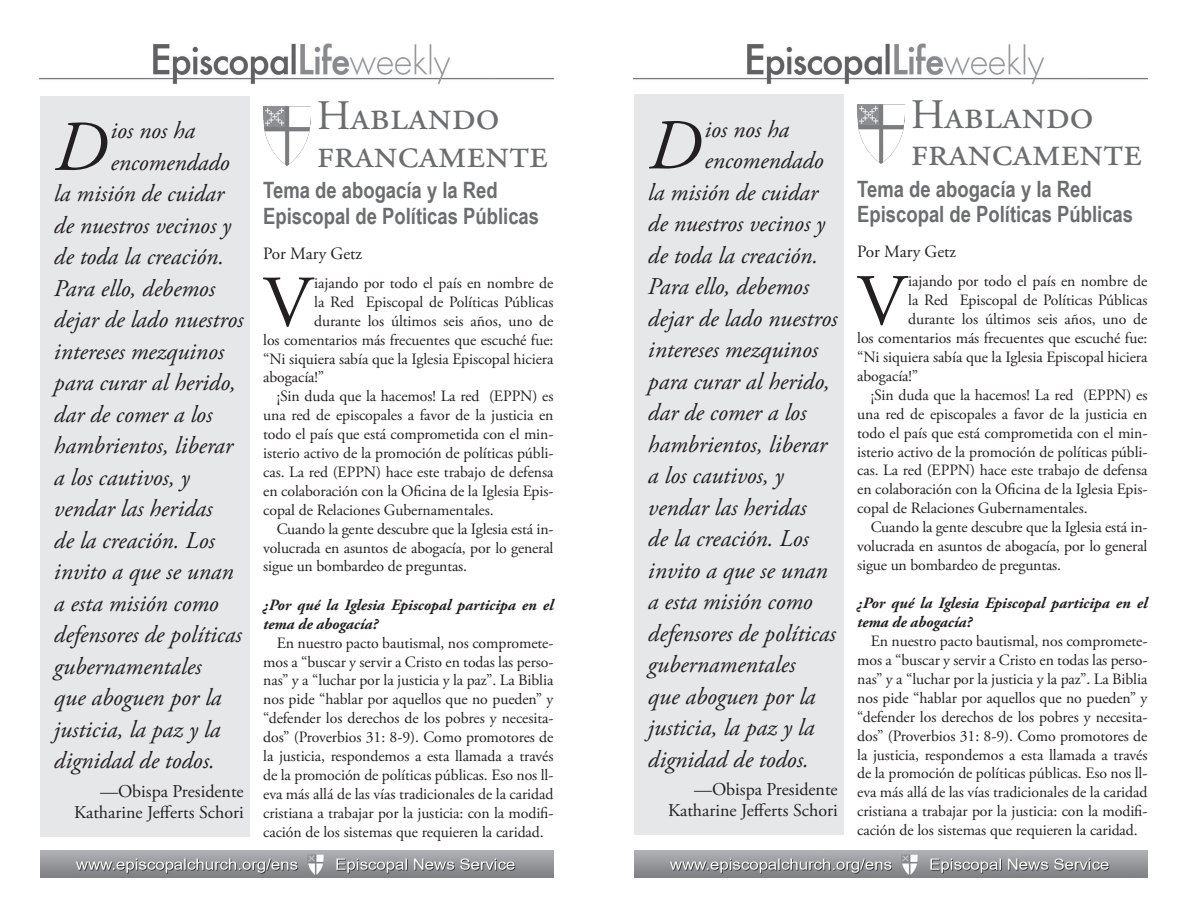
<style>
.page{position:relative;width:1188px;height:918px;background:#fff}
.page>*{position:absolute;margin:0;border:0;box-sizing:border-box;transform-origin:0 0}
.t1{font:72.75px "Adobe Garamond Pro";color:#231f20}
.t2{font:italic 71.55px "Adobe Garamond Pro";color:#231f20}
.t3{font:42px/37.5px "Adobe Garamond Pro";color:#6c6d70}
.t4{font:italic 24px "Adobe Garamond Pro";color:#231f20}
.t5{font:700 22.5px/25.5px "Arial Narrow";color:#6c6d70}
.t6{font:18px/21px "Adobe Garamond Pro";color:#231f20;text-align:right}
.t7{font:17.25px "Adobe Garamond Pro";letter-spacing:-.01em;color:#231f20}
.t8{font:15.75px/18.9px "Adobe Garamond Pro";letter-spacing:-.005em;color:#231f20;text-align:justify}
.t9{font:italic 700 15.75px/18.9px "Adobe Garamond Pro";letter-spacing:-.005em;color:#231f20}
</style>
<div class="page">
<img style="left:40px;top:850px;width:513px;height:28px">
<img style="left:40px;top:43px;width:513px;height:42px">
<img style="left:634px;top:850px;width:513px;height:28px">
<img style="left:634px;top:43px;width:514px;height:42px">
<div style="left:40px;top:96px;width:210px;height:741px;background:#e6e7e9"></div>
<img style="left:263px;top:106px;width:47px;height:59px">
<div style="left:634px;top:94px;width:210px;height:742px;background:#e6e7e9"></div>
<img style="left:857px;top:105px;width:47px;height:59px">
<h2 class="t2" style="left:54px;top:104px;width:54px">D</h2>
<h3 class="t4" style="left:110px;top:116px;width:86px">ios nos ha</h3>
<h3 class="t4" style="left:110px;top:148px;width:121px">encomendado</h3>
<h3 class="t4" style="left:54px;top:179px;width:172px">la misión de cuidar</h3>
<h3 class="t4" style="left:54px;top:211px;width:179px">de nuestros vecinos y</h3>
<h3 class="t4" style="left:54px;top:242px;width:172px">de toda la creación.</h3>
<h3 class="t4" style="left:54px;top:274px;width:162px">Para ello, debemos</h3>
<h3 class="t4" style="left:54px;top:305px;width:191px">dejar de lado nuestros</h3>
<h3 class="t4" style="left:54px;top:337px;width:172px">intereses mezquinos</h3>
<h3 class="t4" style="left:54px;top:368px;width:183px">para curar al herido,</h3>
<h3 class="t4" style="left:54px;top:400px;width:160px">dar de comer a los</h3>
<h3 class="t4" style="left:54px;top:431px;width:181px">hambrientos, liberar</h3>
<h3 class="t4" style="left:54px;top:463px;width:137px">a los cautivos, y</h3>
<h3 class="t4" style="left:54px;top:494px;width:160px">vendar las heridas</h3>
<h3 class="t4" style="left:54px;top:526px;width:162px">de la creación. Los</h3>
<h3 class="t4" style="left:54px;top:557px;width:181px">invito a que se unan</h3>
<h3 class="t4" style="left:54px;top:589px;width:166px">a esta misión como</h3>
<h3 class="t4" style="left:54px;top:620px;width:189px">defensores de políticas</h3>
<h3 class="t4" style="left:54px;top:652px;width:149px">gubernamentales</h3>
<h3 class="t4" style="left:54px;top:683px;width:169px">que aboguen por la</h3>
<h3 class="t4" style="left:54px;top:715px;width:168px">justicia, la paz y la</h3>
<h3 class="t4" style="left:54px;top:746px;width:162px">dignidad de todos.</h3>
<p class="t6" style="left:74px;top:781px;width:171px">—Obispa Presidente<br>Katharine Jefferts Schori</p>
<h3 class="t3" style="left:317px;top:99px;width:233px">Hablando francamente</h3>
<h3 class="t5" style="left:263px;top:177px;width:277px">Tema de abogacía y la Red<br>Episcopal de Políticas Públicas</h3>
<p class="t7" style="left:263px;top:243px;width:100px">Por Mary Getz</p>
<h1 class="t1" style="left:263px;top:259px;width:51px">V</h1>
<p class="t8" style="left:314px;top:274px;width:241px">iajando por todo el país en nombre de</p>
<p class="t8" style="left:314px;top:293px;width:241px">la Red Episcopal de Políticas Públicas</p>
<p class="t8" style="left:314px;top:312px;width:241px">durante los últimos seis años, uno de</p>
<p class="t8" style="left:263px;top:331px;width:292px">los comentarios más frecuentes que escuché fue:</p>
<p class="t8" style="left:263px;top:350px;width:292px">“Ni siquiera sabía que la Iglesia Episcopal hiciera</p>
<p class="t8" style="left:263px;top:369px;width:63px">abogacía!”</p>
<p class="t8" style="left:277px;top:387px;width:278px">¡Sin duda que la hacemos! La red (EPPN) es</p>
<p class="t8" style="left:263px;top:406px;width:292px">una red de episcopales a favor de la justicia en</p>
<p class="t8" style="left:263px;top:425px;width:292px">todo el país que está comprometida con el min-</p>
<p class="t8" style="left:263px;top:444px;width:292px">isterio activo de la promoción de políticas públi-</p>
<p class="t8" style="left:263px;top:463px;width:292px">cas. La red (EPPN) hace este trabajo de defensa</p>
<p class="t8" style="left:263px;top:482px;width:292px">en colaboración con la Oficina de la Iglesia Epis-</p>
<p class="t8" style="left:263px;top:501px;width:232px">copal de Relaciones Gubernamentales.</p>
<p class="t8" style="left:277px;top:520px;width:278px">Cuando la gente descubre que la Iglesia está in-</p>
<p class="t8" style="left:263px;top:539px;width:292px">volucrada en asuntos de abogacía, por lo general</p>
<p class="t8" style="left:263px;top:558px;width:205px">sigue un bombardeo de preguntas.</p>
<p class="t9" style="left:263px;top:596px;width:292px">¿Por qué la Iglesia Episcopal participa en el tema de abogacía?</p>
<p class="t8" style="left:263px;top:634px;width:292px;text-indent:13px">En nuestro pacto bautismal, nos compromete&shy;mos a “buscar y servir a Cristo en todas las perso&shy;nas” y a “luchar por la justicia y la paz”. La Biblia nos pide “hablar por aquellos que no pueden” y “defender los derechos de los pobres y necesita&shy;dos” (Proverbios 31: 8-9). Como promotores de la justicia, respondemos a esta llamada a través de la promoción de políticas públicas. Eso nos ll&shy;eva más allá de las vías tradicionales de la caridad cristiana a trabajar por la justicia: con la modifi&shy;cación de los sistemas que requieren la caridad.</p>
<h2 class="t2" style="left:648px;top:103px;width:54px">D</h2>
<h3 class="t4" style="left:704px;top:115px;width:86px">ios nos ha</h3>
<h3 class="t4" style="left:704px;top:146px;width:121px">encomendado</h3>
<h3 class="t4" style="left:648px;top:178px;width:172px">la misión de cuidar</h3>
<h3 class="t4" style="left:648px;top:209px;width:179px">de nuestros vecinos y</h3>
<h3 class="t4" style="left:648px;top:241px;width:172px">de toda la creación.</h3>
<h3 class="t4" style="left:648px;top:272px;width:162px">Para ello, debemos</h3>
<h3 class="t4" style="left:648px;top:304px;width:191px">dejar de lado nuestros</h3>
<h3 class="t4" style="left:648px;top:335px;width:172px">intereses mezquinos</h3>
<h3 class="t4" style="left:648px;top:367px;width:183px">para curar al herido,</h3>
<h3 class="t4" style="left:648px;top:398px;width:160px">dar de comer a los</h3>
<h3 class="t4" style="left:648px;top:430px;width:181px">hambrientos, liberar</h3>
<h3 class="t4" style="left:648px;top:461px;width:137px">a los cautivos, y</h3>
<h3 class="t4" style="left:648px;top:493px;width:160px">vendar las heridas</h3>
<h3 class="t4" style="left:648px;top:524px;width:162px">de la creación. Los</h3>
<h3 class="t4" style="left:648px;top:556px;width:181px">invito a que se unan</h3>
<h3 class="t4" style="left:648px;top:587px;width:166px">a esta misión como</h3>
<h3 class="t4" style="left:648px;top:619px;width:189px">defensores de políticas</h3>
<h3 class="t4" style="left:648px;top:650px;width:149px">gubernamentales</h3>
<h3 class="t4" style="left:648px;top:682px;width:169px">que aboguen por la</h3>
<h3 class="t4" style="left:648px;top:713px;width:168px">justicia, la paz y la</h3>
<h3 class="t4" style="left:648px;top:745px;width:162px">dignidad de todos.</h3>
<p class="t6" style="left:668px;top:780px;width:171px">—Obispa Presidente<br>Katharine Jefferts Schori</p>
<h3 class="t3" style="left:911px;top:97px;width:233px">Hablando francamente</h3>
<h3 class="t5" style="left:857px;top:175px;width:277px">Tema de abogacía y la Red<br>Episcopal de Políticas Públicas</h3>
<p class="t7" style="left:857px;top:241px;width:100px">Por Mary Getz</p>
<h1 class="t1" style="left:857px;top:257px;width:51px">V</h1>
<p class="t8" style="left:908px;top:273px;width:241px">iajando por todo el país en nombre de</p>
<p class="t8" style="left:908px;top:291px;width:241px">la Red Episcopal de Políticas Públicas</p>
<p class="t8" style="left:908px;top:310px;width:241px">durante los últimos seis años, uno de</p>
<p class="t8" style="left:857px;top:329px;width:292px">los comentarios más frecuentes que escuché fue:</p>
<p class="t8" style="left:857px;top:348px;width:292px">“Ni siquiera sabía que la Iglesia Episcopal hiciera</p>
<p class="t8" style="left:857px;top:367px;width:63px">abogacía!”</p>
<p class="t8" style="left:871px;top:386px;width:278px">¡Sin duda que la hacemos! La red (EPPN) es</p>
<p class="t8" style="left:857px;top:405px;width:292px">una red de episcopales a favor de la justicia en</p>
<p class="t8" style="left:857px;top:424px;width:292px">todo el país que está comprometida con el min-</p>
<p class="t8" style="left:857px;top:443px;width:292px">isterio activo de la promoción de políticas públi-</p>
<p class="t8" style="left:857px;top:462px;width:292px">cas. La red (EPPN) hace este trabajo de defensa</p>
<p class="t8" style="left:857px;top:480px;width:292px">en colaboración con la Oficina de la Iglesia Epis-</p>
<p class="t8" style="left:857px;top:499px;width:232px">copal de Relaciones Gubernamentales.</p>
<p class="t8" style="left:871px;top:518px;width:278px">Cuando la gente descubre que la Iglesia está in-</p>
<p class="t8" style="left:857px;top:537px;width:292px">volucrada en asuntos de abogacía, por lo general</p>
<p class="t8" style="left:857px;top:556px;width:205px">sigue un bombardeo de preguntas.</p>
<p class="t9" style="left:857px;top:594px;width:292px">¿Por qué la Iglesia Episcopal participa en el tema de abogacía?</p>
<p class="t8" style="left:857px;top:632px;width:292px;text-indent:13px">En nuestro pacto bautismal, nos compromete&shy;mos a “buscar y servir a Cristo en todas las perso&shy;nas” y a “luchar por la justicia y la paz”. La Biblia nos pide “hablar por aquellos que no pueden” y “defender los derechos de los pobres y necesita&shy;dos” (Proverbios 31: 8-9). Como promotores de la justicia, respondemos a esta llamada a través de la promoción de políticas públicas. Eso nos ll&shy;eva más allá de las vías tradicionales de la caridad cristiana a trabajar por la justicia: con la modifi&shy;cación de los sistemas que requieren la caridad.</p>
</div>
